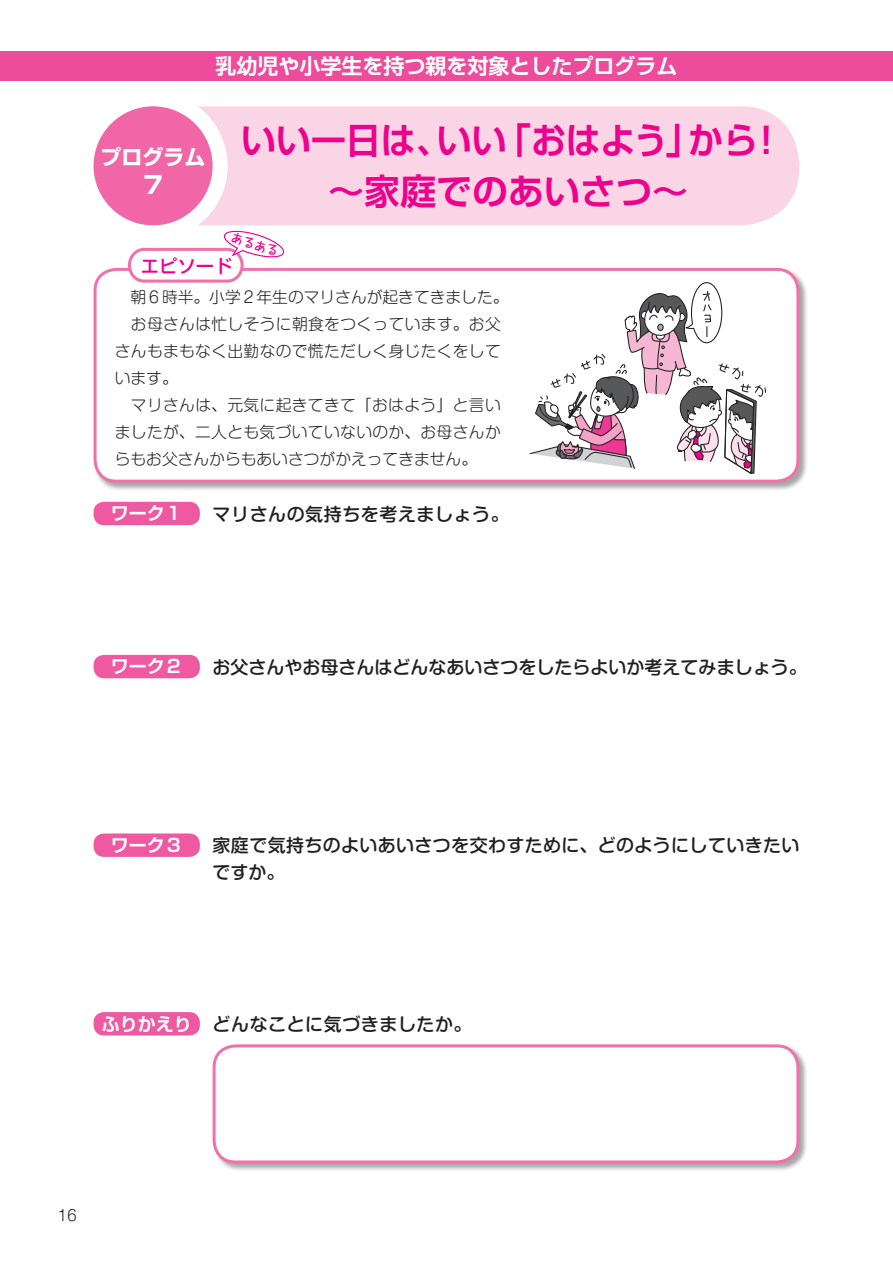
<style>
.page{position:relative;width:893px;height:1263px;background:#fff}
.page>*{position:absolute;margin:0;border:0;box-sizing:border-box;transform-origin:0 0}
.t1{font:700 36px/51px "Shin Go Pr 6 De";color:#ed028c;text-align:center}
.t2{font:700 24px "Shin Go Pr 6";color:#fff}
.t3{font:700 21px "Shin Go Pr 6 De";color:#fff}
.t4{font:700 21px "Shin Go Pr 6";color:#fff}
.t5{font:500 18.3px "Shin Go Pr 6";color:#ed028c}
.t6{font:500 18px/27px "Shin M Go Pr 6";letter-spacing:.02em;color:#231f20}
.t7{font:500 18px "Shin M Go Pr 6";color:#231f20}
.t8{font:700 18px "Shin Go Pr 6 De";color:#fff}
.t9{font:300 15.75px/27px "Shin M Go Pr 6";letter-spacing:.02em;color:#231f20}
.t10{font:300 15px "Shin M Go Pr 6";color:#231f20}
.t11{font:700 12.15px "Taka Hand Std De";color:#ed028c}
</style>
<div class="page">
<div style="left:212px;top:1044px;width:596px;height:128px;background:#231f20;opacity:.4"></div>
<div style="left:214px;top:1046px;width:584px;height:116px;background:#fff;border-radius:21px"></div>
<div style="left:213px;top:1044px;width:586px;height:119px;border:3px solid #f171ab;border-radius:21px"></div>
<div style="left:94px;top:502px;width:106px;height:23px;background:#ef59a1;border-radius:10px"></div>
<div style="left:94px;top:655px;width:106px;height:23px;background:#ef59a1;border-radius:10px"></div>
<div style="left:94px;top:833px;width:106px;height:24px;background:#ef59a1;border-radius:10px"></div>
<div style="left:94px;top:1012px;width:106px;height:23px;background:#ef59a1;border-radius:10px"></div>
<div style="left:93px;top:267px;width:715px;height:224px;background:#231f20;opacity:.4"></div>
<div style="left:95px;top:269px;width:703px;height:212px;background:#fff;border-radius:21px"></div>
<div style="left:94px;top:268px;width:705px;height:215px;border:3px solid #f171ab;border-radius:21px"></div>
<svg style="left:529px;top:282px;width:237px;height:192px"></svg>
<div style="left:0;top:51px;width:893px;height:30px;background:#ed4c9c"></div>
<div style="left:123px;top:106px;width:676px;height:119px;background:#fad5e5;border-radius:59px"></div>
<div style="left:86px;top:99px;width:134px;height:134px;background:#f166a7;border-radius:50%"></div>
<div style="left:79px;top:91px;width:149px;height:149px;border:15px solid #fff;border-radius:50%"></div>
<div style="left:129px;top:249px;width:113px;height:32px;background:#fff;border-radius:15px"></div>
<div style="left:128px;top:248px;width:116px;height:35px;border:3px solid #f171ab;border-radius:15px"></div>
<svg style="left:222px;top:230px;width:63px;height:30px"></svg>
<h3 class="t3" style="left:215px;top:49px;width:464px">乳幼児や小学生を持つ親を対象としたプログラム</h3>
<h3 class="t4" style="left:101px;top:140px;width:106px">プログラム</h3>
<h2 class="t2" style="left:141px;top:166px;width:25px">７</h2>
<h1 class="t1" style="left:241px;top:113px;width:544px">いい一日は、いい「おはよう」から！～家庭でのあいさつ～</h1>
<p class="t11" style="left:234px;top:229px;width:50px;rotate:17deg">あるある</p>
<p class="t5" style="left:141px;top:251px;width:93px">エピソード</p>
<p class="t9" style="left:115px;top:283px;width:395px">　朝６時半。小学２年生のマリさんが起きてきました。　お母さんは忙しそうに朝食をつくっています。お父さんもまもなく出勤なので慌ただしく身じたくをしています。<br>　マリさんは、元気に起きてきて「おはよう」と言いましたが、二人とも気づいていないのか、お母さんからもお父さんからもあいさつがかえってきません。</p>
<p class="t8" style="left:111px;top:499px;width:73px">ワーク１</p>
<p class="t6" style="left:213px;top:499px;width:298px">マリさんの気持ちを考えましょう。</p>
<p class="t8" style="left:111px;top:652px;width:73px">ワーク２</p>
<p class="t7" style="left:213px;top:652px;width:595px">お父さんやお母さんはどんなあいさつをしたらよいか考えてみましょう。</p>
<p class="t8" style="left:111px;top:830px;width:73px">ワーク３</p>
<p class="t6" style="left:213px;top:831px;width:588px">家庭で気持ちのよいあいさつを交わすために、どのようにしていきたいですか。</p>
<p class="t8" style="left:102px;top:1009px;width:91px">ふりかえり</p>
<p class="t6" style="left:213px;top:1010px;width:261px">どんなことに気づきましたか。</p>
<p class="t10" style="left:58px;top:1203px;width:20px">16</p>
</div>
